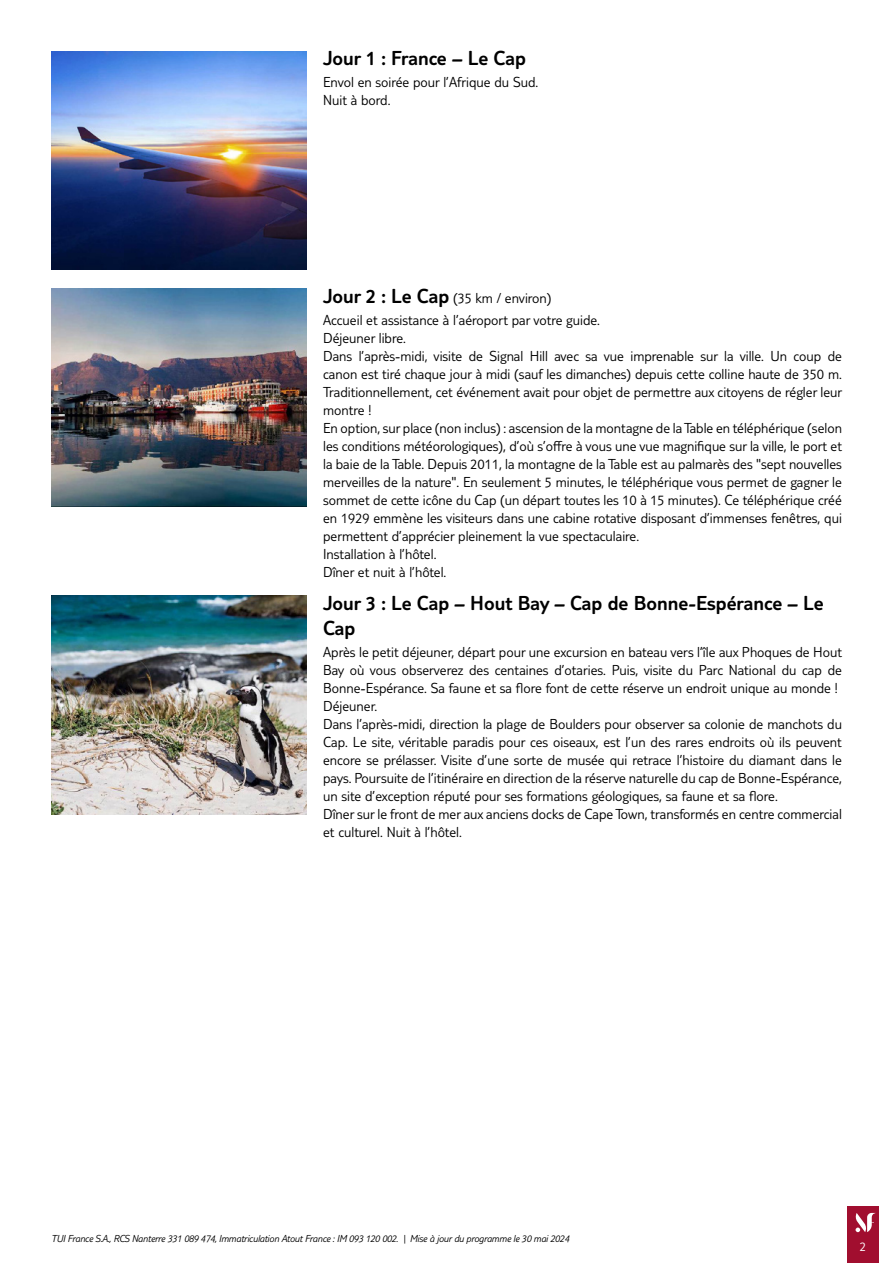
<style>
.page{position:relative;width:893px;height:1263px;background:#fff}
.page>*{position:absolute;margin:0;border:0;box-sizing:border-box;transform-origin:0 0}
.t1{font:300 21px/25.2px "TUI Type";color:#000}
.t2{font:300 15px/18px "TUI Type";color:#000}
.t3{font:300 13.5px "TUI Type";color:#fff}
.t4{font:italic 300 10.5px "TUI Type";letter-spacing:-.02em;color:#000}
.s1{font-size:21px}
</style>
<div class="page">
<div style="left:847px;top:1206px;width:32px;height:57px;background:#a10e2f"></div>
<svg style="left:855px;top:1213px;width:21px;height:19px"></svg>
<img style="left:51px;top:51px;width:255px;height:219px">
<img style="left:51px;top:288px;width:255px;height:219px">
<img style="left:51px;top:595px;width:255px;height:219px">
<h1 class="t1" style="left:323px;top:45px;width:204px">Jour 1 : France – Le Cap</h1>
<p class="t2" style="left:323px;top:73px;width:217px">Envol en soirée pour l’Afrique du Sud.<br>Nuit à bord.</p>
<p class="t2" style="left:323px;top:286px;width:278px;line-height:22.2px"><span class="s1">Jour 2 : Le Cap</span> (35 km / environ)<br>Accueil et assistance à l’aéroport par votre guide.</p>
<p class="t2" style="left:323px;top:328px;width:521px">Déjeuner libre.<br>Dans l’après-midi, visite de Signal Hill avec sa vue imprenable sur la ville. Un coup de canon est tiré chaque jour à midi (sauf les dimanches) depuis cette colline haute de 350 m.<br>Traditionnellement, cet événement avait pour objet de permettre aux citoyens de régler leur montre !<br>En option, sur place (non inclus) : ascension de la montagne de la Table en téléphérique (selon les conditions météorologiques), d’où s’offre à vous une vue magnifique sur la ville, le port et la baie de la Table. Depuis 2011, la montagne de la Table est au palmarès des "sept nouvelles merveilles de la nature". En seulement 5 minutes, le téléphérique vous permet de gagner le sommet de cette icône du Cap (un départ toutes les 10 à 15 minutes). Ce téléphérique créé en 1929 emmène les visiteurs dans une cabine rotative disposant d’immenses fenêtres, qui permettent d’apprécier pleinement la vue spectaculaire.<br>Installation à l’hôtel.<br>Dîner et nuit à l’hôtel.</p>
<h1 class="t1" style="left:323px;top:590px;width:502px">Jour 3 : Le Cap – Hout Bay – Cap de Bonne-Espérance – Le<br>Cap</h1>
<p class="t2" style="left:323px;top:643px;width:520px">Après le petit déjeuner, départ pour une excursion en bateau vers l’île aux Phoques de Hout Bay où vous observerez des centaines d’otaries. Puis, visite du Parc National du cap de Bonne-Espérance. Sa faune et sa flore font de cette réserve un endroit unique au monde !<br>Déjeuner.<br>Dans l’après-midi, direction la plage de Boulders pour observer sa colonie de manchots du Cap. Le site, véritable paradis pour ces oiseaux, est l’un des rares endroits où ils peuvent encore se prélasser. Visite d’une sorte de musée qui retrace l’histoire du diamant dans le pays. Poursuite de l’itinéraire en direction de la réserve naturelle du cap de Bonne-Espérance, un site d’exception réputé pour ses formations géologiques, sa faune et sa flore.<br>Dîner sur le front de mer aux anciens docks de Cape Town, transformés en centre commercial et culturel. Nuit à l’hôtel.</p>
<p class="t4" style="left:51px;top:1232px;width:520px">TUI France S.A., RCS Nanterre 331 089 474, Immatriculation Atout France : IM 093 120 002. | Mise à jour du programme le 30 mai 2024</p>
<p class="t3" style="left:860px;top:1239px;width:8px">2</p>
</div>
